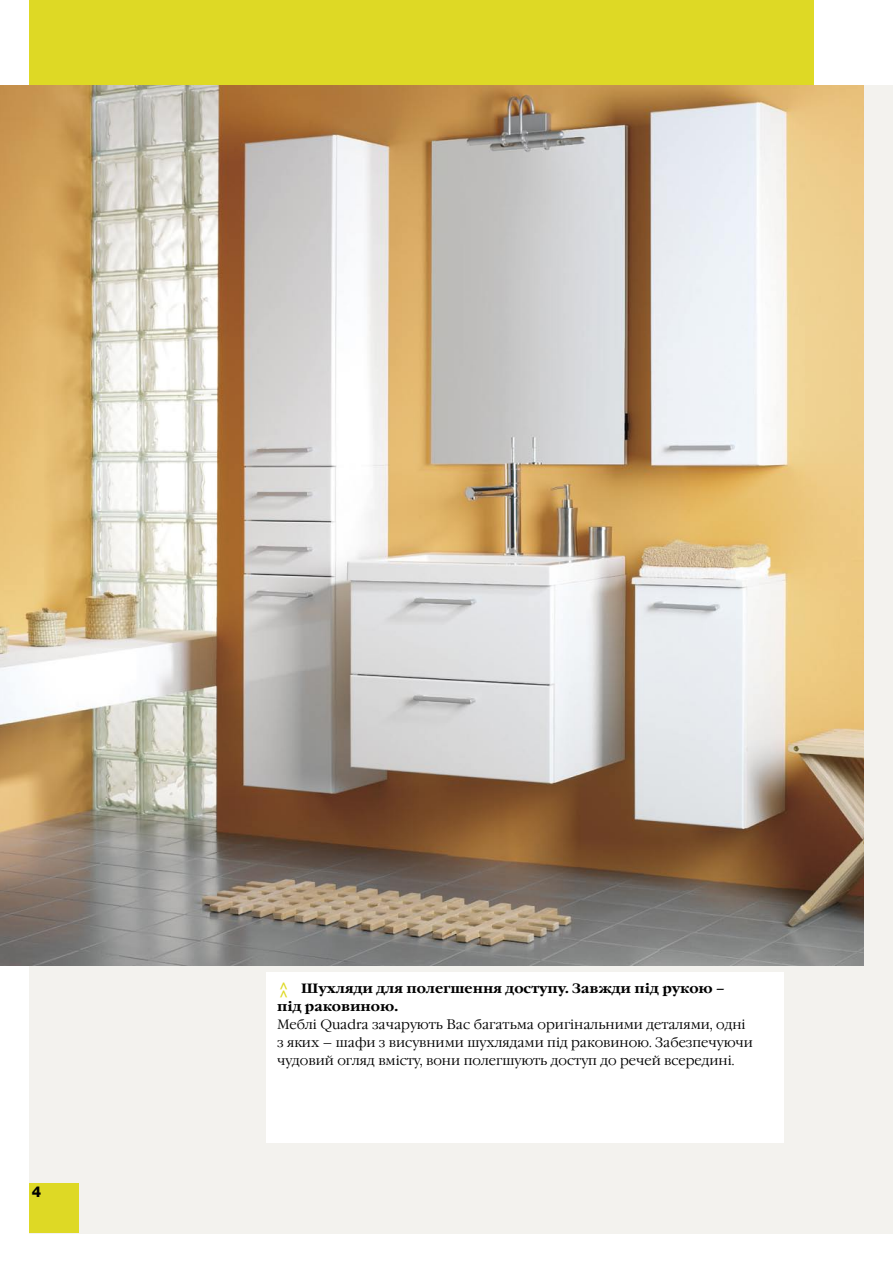
<style>
.page{position:relative;width:893px;height:1263px;background:#fff}
.page>*{position:absolute;margin:0;border:0;box-sizing:border-box;transform-origin:0 0}
.t1{font:800 15px "Helvetica Neue OT";color:#000}
.t2{font:300 13.5px/18px "Garamond C";color:#000}
.t3{font:700 13.5px/18px "Garamond C";color:#000}
.t4{font:500 13.5px "Helvetica Neue OT";color:#ded925}
</style>
<div class="page">
<div style="left:30px;top:85px;width:863px;height:1148px;background:#f3f2ee"></div>
<img style="left:0;top:85px;width:863px;height:881px">
<div style="left:266px;top:972px;width:518px;height:170px;background:#fff"></div>
<div style="left:30px;top:1184px;width:49px;height:49px;background:#ded925"></div>
<div style="left:30px;top:0;width:784px;height:85px;background:#ded925"></div>
<p class="t1" style="left:32px;top:1182px;width:11px">4</p>
<p class="t4" style="left:274px;top:998px;width:18px;rotate:-90deg">&gt;&gt;</p>
<p class="t3" style="left:277px;top:979px;width:449px;text-indent:24px">Шухляди для полегшення доступу. Завжди під рукою – під раковиною.</p>
<p class="t2" style="left:277px;top:1016px;width:477px">Меблі Quadra зачарують Вас багатьма оригінальними деталями, одні з яких – шафи з висувними шухлядами під раковиною. Забезпечуючи чудовий огляд вмісту, вони полегшують доступ до речей всередині.</p>
</div>
